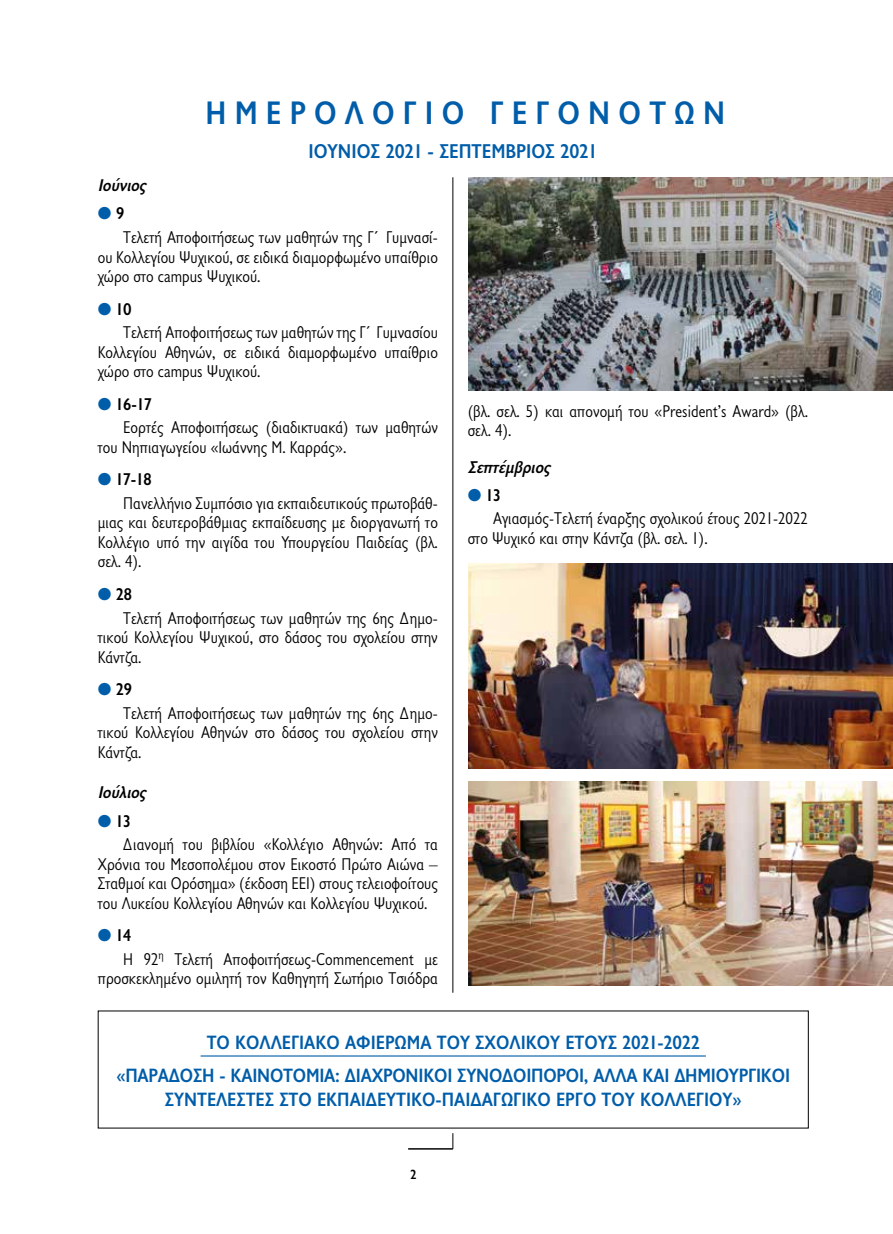
<style>
.page{position:relative;width:893px;height:1234px;background:#fff}
.page>*{position:absolute;margin:0;border:0;box-sizing:border-box;transform-origin:0 0}
.t1{font:700 33px "Gill Sans Hel SCOS";letter-spacing:.25em;color:#005da9}
.t2{font:700 20.25px "Gill Sans Hel SCOS";color:#005da9}
.t3{font:700 19.5px/32.5px "Gill Sans Hel SCOS";color:#005da9;text-align:center}
.t4{font:17.25px/23.7px "Gill Sans Hel SCOS";color:#000}
.t5{font:italic 700 17.25px "Gill Sans Hel SCOS";color:#000}
.t6{font:700 13.5px "Gill Sans Hel SCOS";color:#000}
.s1{color:#005da9}
.s2{font-weight:700}
</style>
<div class="page">
<hr style="left:408px;top:1148px;width:45px;height:1px;background:#000">
<svg style="left:453px;top:1133px;width:1px;height:15px"></svg>
<hr style="left:453px;top:177px;width:1px;height:815px;background:#000">
<img style="left:468px;top:177px;width:425px;height:213px">
<img style="left:468px;top:781px;width:425px;height:204px">
<img style="left:468px;top:563px;width:425px;height:204px">
<hr style="left:201px;top:1055px;width:505px;height:1px;background:#005da9">
<h1 class="t1" style="left:205px;top:95px;width:521px">ΗΜΕΡΟΛΟΓΙΟ ΓΕΓΟΝΟΤΩΝ</h1>
<p class="t2" style="left:308px;top:140px;width:290px">ΙΟΥΝΙΟΣ 2021 - ΣΕΠΤΕΜΒΡΙΟΣ 2021</p>
<p class="t5" style="left:98px;top:176px;width:54px">Ιούνιος</p>
<p class="t4" style="left:123px;top:202px;width:316px;text-indent:-26px"><span class="s1">●</span> <span class="s2">9<br></span>Τελετή Αποφοιτήσεως των μαθητών της Γ΄ Γυμνασί-</p>
<p class="t4" style="left:98px;top:247px;width:342px;line-height:19.5px">ου Κολλεγίου Ψυχικού, σε ειδικά διαμορφωμένο υπαίθριο χώρο στο campus Ψυχικού.</p>
<p class="t4" style="left:123px;top:297px;width:316px;text-indent:-26px"><span class="s1">●</span> <span class="s2">10<br></span>Τελετή Αποφοιτήσεως των μαθητών της Γ΄ Γυμνασίου</p>
<p class="t4" style="left:98px;top:342px;width:342px;line-height:19.5px">Κολλεγίου Αθηνών, σε ειδικά διαμορφωμένο υπαίθριο χώρο στο campus Ψυχικού.</p>
<p class="t4" style="left:123px;top:392px;width:316px;text-indent:-26px"><span class="s1">●</span> <span class="s2">16-17<br></span>Εορτές Αποφοιτήσεως (διαδικτυακά) των μαθητών</p>
<p class="t4" style="left:98px;top:435px;width:250px">του Νηπιαγωγείου «Ιωάννης Μ. Καρράς».</p>
<p class="t4" style="left:123px;top:467px;width:316px;text-indent:-26px"><span class="s1">●</span> <span class="s2">17-18<br></span>Πανελλήνιο Συμπόσιο για εκπαιδευτικούς πρωτοβάθ-</p>
<p class="t4" style="left:98px;top:513px;width:342px;line-height:19.5px;text-align:justify">μιας και δευτεροβάθμιας εκπαίδευσης με διοργανωτή το Κολλέγιο υπό την αιγίδα του Υπουργείου Παιδείας (βλ. σελ. 4).</p>
<p class="t4" style="left:123px;top:582px;width:316px;text-indent:-26px"><span class="s1">●</span> <span class="s2">28<br></span>Τελετή Αποφοιτήσεως των μαθητών της 6ης Δημο-</p>
<p class="t4" style="left:98px;top:627px;width:342px;line-height:19.5px">τικού Κολλεγίου Ψυχικού, στο δάσος του σχολείου στην<br>Κάντζα.</p>
<p class="t4" style="left:123px;top:677px;width:316px;text-indent:-26px"><span class="s1">●</span> <span class="s2">29<br></span>Τελετή Αποφοιτήσεως των μαθητών της 6ης Δημο-</p>
<p class="t4" style="left:98px;top:722px;width:342px;line-height:19.5px">τικού Κολλεγίου Αθηνών στο δάσος του σχολείου στην<br>Κάντζα.</p>
<p class="t5" style="left:98px;top:783px;width:54px">Ιούλιος</p>
<p class="t4" style="left:123px;top:808px;width:316px;text-indent:-26px"><span class="s1">●</span> <span class="s2">13<br></span>Διανομή του βιβλίου «Κολλέγιο Αθηνών: Από τα</p>
<p class="t4" style="left:98px;top:854px;width:342px;line-height:19.5px;text-align:justify">Xρόνια του Μεσοπολέμου στον Εικοστό Πρώτο Αιώνα – Σταθμοί και Ορόσημα» (έκδοση ΕΕΙ) στους τελειοφοίτους του Λυκείου Κολλεγίου Αθηνών και Κολλεγίου Ψυχικού.</p>
<p class="t4" style="left:123px;top:923px;width:316px;text-indent:-26px"><span class="s1">●</span> <span class="s2">14<br></span>Η 92<sup>η</sup> Τελετή Αποφοιτήσεως-Commencement με</p>
<p class="t4" style="left:98px;top:966px;width:342px">προσκεκλημένο ομιλητή τον Καθηγητή Σωτήριο Τσιόδρα</p>
<p class="t4" style="left:468px;top:401px;width:342px;line-height:19.5px">(βλ. σελ. 5) και απονομή του «President’s Award» (βλ. σελ. 4).</p>
<p class="t5" style="left:468px;top:457px;width:88px">Σεπτέμβριος</p>
<p class="t4" style="left:493px;top:483px;width:316px;text-indent:-26px"><span class="s1">●</span> <span class="s2">13<br></span>Αγιασμός-Τελετή έναρξης σχολικού έτους 2021-2022</p>
<p class="t4" style="left:468px;top:526px;width:242px">στο Ψυχικό και στην Κάντζα (βλ. σελ. 1).</p>
<p class="t3" style="left:116px;top:1026px;width:675px">ΤΟ ΚΟΛΛΕΓΙΑΚΟ ΑΦΙΕΡΩΜΑ ΤΟΥ ΣΧΟΛΙΚΟΥ ΕΤΟΥΣ 2021-2022<br>«ΠΑΡΑΔΟΣΗ - ΚΑΙΝΟΤΟΜΙΑ: ΔΙΑΧΡΟΝΙΚΟΙ ΣΥΝΟΔΟΙΠΟΡΟΙ, ΑΛΛΑ ΚΑΙ ΔΗΜΙΟΥΡΓΙΚΟΙ</p>
<p class="t3" style="left:165px;top:1082px;width:578px">ΣΥΝΤΕΛΕΣΤΕΣ ΣΤΟ ΕΚΠΑΙΔΕΥΤΙΚΟ-ΠΑΙΔΑΓΩΓΙΚΟ ΕΡΓΟ ΤΟΥ ΚΟΛΛΕΓΙΟΥ»</p>
<p class="t6" style="left:410px;top:1166px;width:8px">2</p>
</div>
